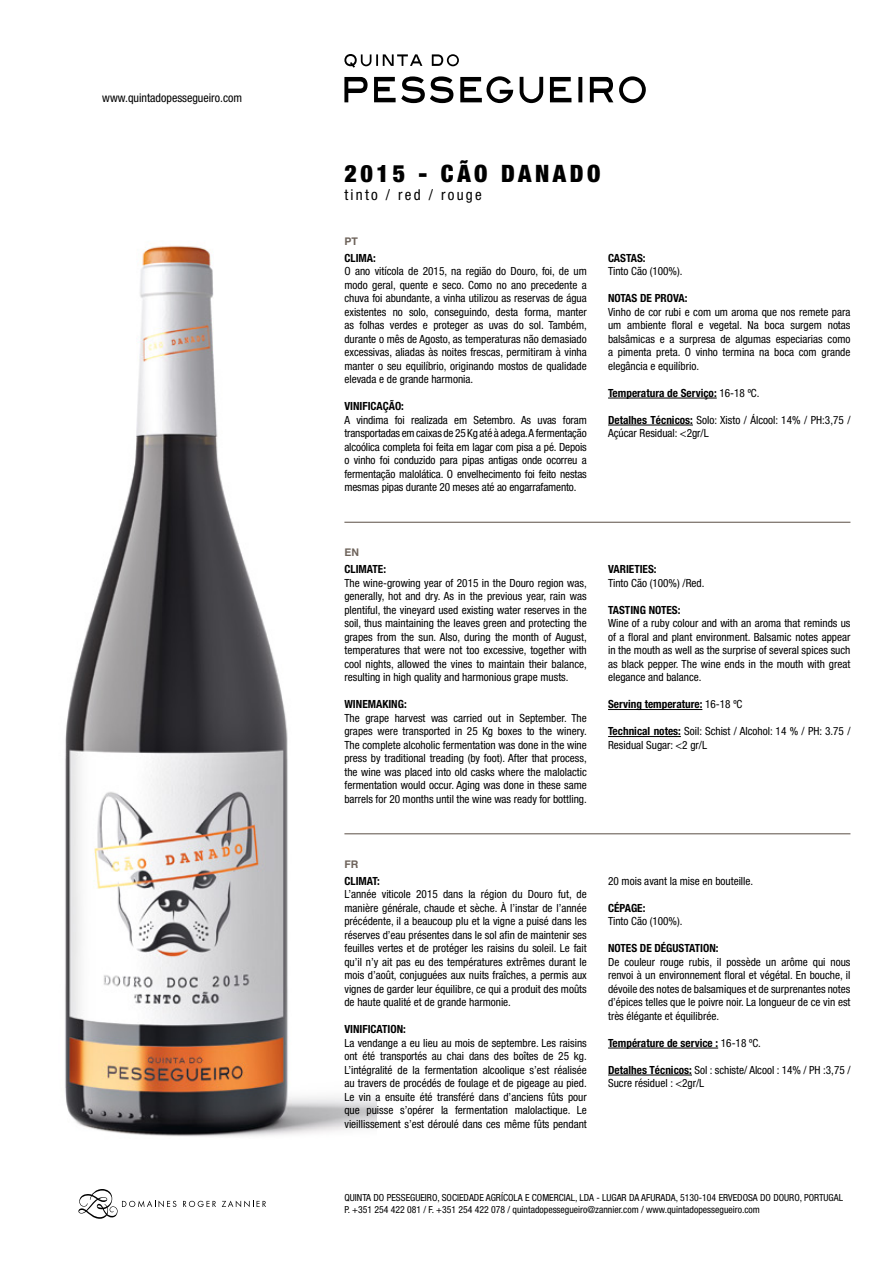
<style>
.page{position:relative;width:893px;height:1263px;background:#fff}
.page>*{position:absolute;margin:0;border:0;box-sizing:border-box;transform-origin:0 0}
.t1{font:900 condensed 24px "Helvetica Neue";letter-spacing:.15em;color:#000}
.t2{font:condensed 15px "Helvetica Neue";letter-spacing:.15em;color:#000}
.t3{font:condensed 12px "Helvetica Neue";color:#000}
.t4{font:condensed 11.25px/13.5px "Helvetica Neue";color:#000;text-align:justify}
.t5{font:700 condensed 11.25px "Helvetica Neue";color:#000}
.t6{font:700 10.5px "Helvetica";color:#6d625a}
.t7{font:condensed 9.75px/11.7px "Helvetica Neue LT Pro";color:#000}
.s1{font-weight:400}
.s2{font-weight:700}
</style>
<div class="page">
<img style="left:65px;top:245px;width:311px;height:962px">
<svg style="left:460px;top:76px;width:53px;height:27px"></svg>
<svg style="left:520px;top:77px;width:23px;height:26px"></svg>
<svg style="left:550px;top:77px;width:21px;height:25px"></svg>
<svg style="left:578px;top:77px;width:4px;height:25px"></svg>
<svg style="left:590px;top:77px;width:23px;height:25px"></svg>
<svg style="left:619px;top:76px;width:27px;height:27px"></svg>
<svg style="left:374px;top:76px;width:79px;height:27px"></svg>
<svg style="left:344px;top:77px;width:24px;height:25px"></svg>
<svg style="left:344px;top:54px;width:115px;height:14px"></svg>
<svg style="left:78px;top:1189px;width:98px;height:30px"></svg>
<svg style="left:183px;top:1201px;width:33px;height:6px"></svg>
<svg style="left:222px;top:1200px;width:44px;height:7px"></svg>
<hr style="left:608px;top:398px;width:109px;height:1px;background:#000">
<hr style="left:608px;top:425px;width:85px;height:1px;background:#000">
<hr style="left:608px;top:709px;width:94px;height:1px;background:#000">
<hr style="left:608px;top:736px;width:73px;height:1px;background:#000">
<hr style="left:608px;top:1048px;width:110px;height:1px;background:#000">
<hr style="left:608px;top:1075px;width:84px;height:1px;background:#000">
<hr style="left:344px;top:522px;width:506px;height:1px;background:#6d625a">
<hr style="left:344px;top:833px;width:506px;height:1px;background:#6d625a">
<p class="t3" style="left:102px;top:91px;width:141px">www.quintadopessegueiro.com</p>
<h1 class="t1" style="left:344px;top:159px;width:258px">2015 - CÃO DANADO</h1>
<h2 class="t2" style="left:344px;top:186px;width:139px">tinto / red / rouge</h2>
<p class="t6" style="left:344px;top:233px;width:15px">PT</p>
<p class="t5" style="left:344px;top:251px;width:33px">CLIMA:</p>
<p class="t4" style="left:344px;top:265px;width:244px">O ano vitícola de 2015, na região do Douro, foi, de um modo geral, quente e seco. Como no ano precedente a chuva foi abundante, a vinha utilizou as reservas de água existentes no solo, conseguindo, desta forma, manter as folhas verdes e proteger as uvas do sol. Também, durante o mês de Agosto, as temperaturas não demasiado excessivas, aliadas às noites frescas, permitiram à vinha manter o seu equilíbrio, originando mostos de qualidade elevada e de grande harmonia.</p>
<p class="t5" style="left:344px;top:400px;width:61px">VINIFICAÇÃO:</p>
<p class="t4" style="left:344px;top:413px;width:244px">A vindima foi realizada em Setembro. As uvas foram transportadas em caixas de 25 Kg até à adega. A fermentação alcoólica completa foi feita em lagar com pisa a pé. Depois o vinho foi conduzido para pipas antigas onde ocorreu a fermentação malolática. O envelhecimento foi feito nestas mesmas pipas durante 20 meses até ao engarrafamento.</p>
<p class="t5" style="left:608px;top:251px;width:39px">CASTAS:</p>
<p class="t4" style="left:608px;top:265px;width:76px">Tinto Cão (100%).</p>
<p class="t5" style="left:608px;top:292px;width:81px">NOTAS DE PROVA:</p>
<p class="t4" style="left:608px;top:305px;width:244px">Vinho de cor rubi e com um aroma que nos remete para um ambiente floral e vegetal. Na boca surgem notas balsâmicas e a surpresa de algumas especiarias como a pimenta preta. O vinho termina na boca com grande elegância e equilíbrio.</p>
<p class="t5" style="left:608px;top:386px;width:153px">Temperatura de Serviço: <span class="s1">16-18 ºC.</span></p>
<p class="t4" style="left:608px;top:413px;width:244px"><span class="s2">Detalhes Técnicos:</span> Solo: Xisto / Álcool: 14% / PH:3,75 /<br>Açúcar Residual: &lt;2gr/L</p>
<p class="t6" style="left:344px;top:544px;width:16px">EN</p>
<p class="t5" style="left:344px;top:563px;width:43px">CLIMATE:</p>
<p class="t4" style="left:344px;top:576px;width:244px">The wine-growing year of 2015 in the Douro region was, generally, hot and dry. As in the previous year, rain was plentiful, the vineyard used existing water reserves in the soil, thus maintaining the leaves green and protecting the grapes from the sun. Also, during the month of August, temperatures that were not too excessive, together with cool nights, allowed the vines to maintain their balance, resulting in high quality and harmonious grape musts.</p>
<p class="t5" style="left:344px;top:698px;width:64px">WINEMAKING:</p>
<p class="t4" style="left:344px;top:711px;width:244px">The grape harvest was carried out in September. The grapes were transported in 25 Kg boxes to the winery.<br>The complete alcoholic fermentation was done in the wine press by traditional treading (by foot). After that process, the wine was placed into old casks where the malolactic fermentation would occur. Aging was done in these same barrels for 20 months until the wine was ready for bottling.</p>
<p class="t5" style="left:608px;top:563px;width:50px">VARIETIES:</p>
<p class="t4" style="left:608px;top:576px;width:98px">Tinto Cão (100%) /Red.</p>
<p class="t5" style="left:608px;top:603px;width:74px">TASTING NOTES:</p>
<p class="t4" style="left:608px;top:617px;width:244px">Wine of a ruby colour and with an aroma that reminds us of a floral and plant environment. Balsamic notes appear in the mouth as well as the surprise of several spices such as black pepper. The wine ends in the mouth with great elegance and balance.</p>
<p class="t5" style="left:608px;top:698px;width:136px">Serving temperature: <span class="s1">16-18 ºC</span></p>
<p class="t4" style="left:608px;top:725px;width:244px"><span class="s2">Technical notes:</span> Soil: Schist / Alcohol: 14 % / PH: 3.75 /<br>Residual Sugar: &lt;2 gr/L</p>
<p class="t6" style="left:344px;top:856px;width:15px">FR</p>
<p class="t5" style="left:344px;top:874px;width:37px">CLIMAT:</p>
<p class="t4" style="left:344px;top:887px;width:244px">L’année viticole 2015 dans la région du Douro fut, de manière générale, chaude et sèche. À l’instar de l’année précédente, il a beaucoup plu et la vigne a puisé dans les réserves d’eau présentes dans le sol afin de maintenir ses feuilles vertes et de protéger les raisins du soleil. Le fait qu’il n’y ait pas eu des températures extrêmes durant le mois d’août, conjuguées aux nuits fraîches, a permis aux vignes de garder leur équilibre, ce qui a produit des moûts de haute qualité et de grande harmonie.</p>
<p class="t5" style="left:344px;top:1022px;width:63px">VINIFICATION:</p>
<p class="t4" style="left:344px;top:1036px;width:244px">La vendange a eu lieu au mois de septembre. Les raisins ont été transportés au chai dans des boîtes de 25 kg.<br>L’intégralité de la fermentation alcoolique s’est réalisée au travers de procédés de foulage et de pigeage au pied.<br>Le vin a ensuite été transféré dans d’anciens fûts pour que puisse s’opérer la fermentation malolactique. Le vieillissement s’est déroulé dans ces même fûts pendant</p>
<p class="t4" style="left:608px;top:874px;width:147px">20 mois avant la mise en bouteille.</p>
<p class="t5" style="left:608px;top:901px;width:39px">CÉPAGE:</p>
<p class="t4" style="left:608px;top:914px;width:76px">Tinto Cão (100%).</p>
<p class="t5" style="left:608px;top:941px;width:112px">NOTES DE DÉGUSTATION:</p>
<p class="t4" style="left:608px;top:955px;width:244px">De couleur rouge rubis, il possède un arôme qui nous renvoi à un environnement floral et végétal. En bouche, il dévoile des notes de balsamiques et de surprenantes notes d’épices telles que le poivre noir. La longueur de ce vin est très élégante et équilibrée.</p>
<p class="t5" style="left:608px;top:1036px;width:154px">Température de service : <span class="s1">16-18 ºC.</span></p>
<p class="t4" style="left:608px;top:1063px;width:244px"><span class="s2">Detalhes Técnicos:</span> Sol : schiste/ Alcool : 14% / PH :3,75 /<br>Sucre résiduel : &lt;2gr/L</p>
<p class="t7" style="left:344px;top:1192px;width:500px">QUINTA DO PESSEGUEIRO, SOCIEDADE AGRÍCOLA E COMERCIAL, LDA - LUGAR DA AFURADA, 5130-104 ERVEDOSA DO DOURO, PORTUGAL<br>P. +351 254 422 081 / F. +351 254 422 078 / quintadopessegueiro@zannier.com / www.quintadopessegueiro.com</p>
</div>
